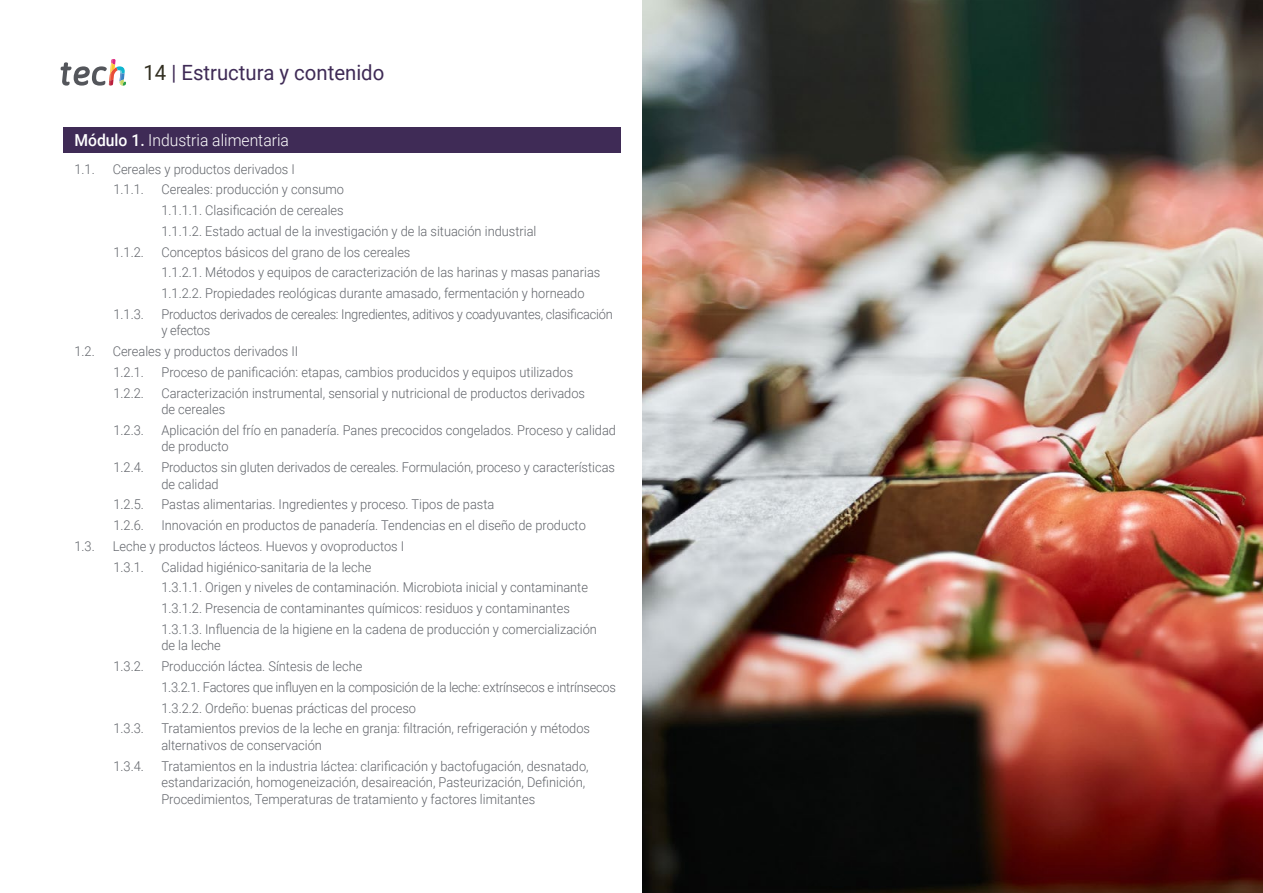
<style>
.page{position:relative;width:1263px;height:893px;background:#fff}
.page>*{position:absolute;margin:0;border:0;box-sizing:border-box;transform-origin:0 0}
.t1{font:21px "Roboto";color:#3f2b56}
.t2{font:300 16.5px "Roboto";color:#fff;scale:.95 1}
.t3{font:300 13.5px/20.7px "Roboto";color:#61646a;scale:.95 1}
.t4{font:300 13.5px/20.7px "Roboto";letter-spacing:-.02em;color:#61646a;scale:.95 1}
.s1{color:#312e20}
.s2{font-weight:500}
</style>
<div class="page">
<img style="left:642px;top:0;width:621px;height:893px">
<svg style="left:61px;top:59px;width:65px;height:27px"></svg>
<div style="left:63px;top:128px;width:558px;height:25px;background:#3f2b56"></div>
<h1 class="t1" style="left:144px;top:57px;width:242px"><span class="s1">14</span> | Estructura y contenido</h1>
<p class="t2" style="left:74px;top:129px;width:227px"><span class="s2">Módulo 1.</span> Industria alimentaria</p>
<p class="t3" style="left:74px;top:158px;width:23px">1.1.</p>
<p class="t3" style="left:113px;top:158px;width:193px">Cereales y productos derivados I<br>1.1.1.</p>
<p class="t3" style="left:161px;top:179px;width:396px">Cereales: producción y consumo<br>1.1.1.1. Clasificación de cereales<br>1.1.1.2. Estado actual de la investigación y de la situación industrial</p>
<p class="t3" style="left:113px;top:241px;width:34px">1.1.2.</p>
<p class="t3" style="left:161px;top:241px;width:463px">Conceptos básicos del grano de los cereales<br>1.1.2.1. Métodos y equipos de caracterización de las harinas y masas panarias<br>1.1.2.2. Propiedades reológicas durante amasado, fermentación y horneado</p>
<p class="t3" style="left:113px;top:303px;width:34px">1.1.3.</p>
<p class="t4" style="left:161px;top:305px;width:477px;line-height:16.5px">Productos derivados de cereales: Ingredientes, aditivos y coadyuvantes, clasificación y efectos</p>
<p class="t3" style="left:74px;top:340px;width:23px">1.2.</p>
<p class="t3" style="left:113px;top:340px;width:197px">Cereales y productos derivados II<br>1.2.1.</p>
<p class="t3" style="left:161px;top:361px;width:435px">Proceso de panificación: etapas, cambios producidos y equipos utilizados</p>
<p class="t3" style="left:113px;top:382px;width:34px">1.2.2.</p>
<p class="t3" style="left:161px;top:384px;width:447px;line-height:16.5px">Caracterización instrumental, sensorial y nutricional de productos derivados de cereales</p>
<p class="t3" style="left:113px;top:419px;width:34px">1.2.3.</p>
<p class="t3" style="left:161px;top:421px;width:480px;line-height:16.5px">Aplicación del frío en panadería. Panes precocidos congelados. Proceso y calidad de producto</p>
<p class="t3" style="left:113px;top:456px;width:34px">1.2.4.</p>
<p class="t3" style="left:161px;top:458px;width:479px;line-height:16.5px">Productos sin gluten derivados de cereales. Formulación, proceso y características de calidad</p>
<p class="t3" style="left:113px;top:494px;width:34px">1.2.5.</p>
<p class="t3" style="left:161px;top:494px;width:352px">Pastas alimentarias. Ingredientes y proceso. Tipos de pasta</p>
<p class="t3" style="left:113px;top:514px;width:34px">1.2.6.</p>
<p class="t3" style="left:161px;top:514px;width:448px">Innovación en productos de panadería. Tendencias en el diseño de producto</p>
<p class="t3" style="left:74px;top:535px;width:23px">1.3.</p>
<p class="t3" style="left:113px;top:535px;width:308px">Leche y productos lácteos. Huevos y ovoproductos I<br>1.3.1.</p>
<p class="t3" style="left:161px;top:556px;width:460px">Calidad higiénico-sanitaria de la leche<br>1.3.1.1. Origen y niveles de contaminación. Microbiota inicial y contaminante 1.3.1.2. Presencia de contaminantes químicos: residuos y contaminantes 1.3.1.3. Influencia de la higiene en la cadena de producción y comercialización</p>
<p class="t3" style="left:161px;top:635px;width:64px">de la leche</p>
<p class="t3" style="left:113px;top:655px;width:34px">1.3.2.</p>
<p class="t4" style="left:161px;top:655px;width:480px">Producción láctea. Síntesis de leche<br>1.3.2.1. Factores que influyen en la composición de la leche: extrínsecos e intrínsecos<br>1.3.2.2. Ordeño: buenas prácticas del proceso</p>
<p class="t3" style="left:113px;top:718px;width:34px">1.3.3.</p>
<p class="t3" style="left:161px;top:720px;width:453px;line-height:16.5px">Tratamientos previos de la leche en granja: filtración, refrigeración y métodos alternativos de conservación</p>
<p class="t3" style="left:113px;top:755px;width:34px">1.3.4.</p>
<p class="t3" style="left:161px;top:757px;width:451px;line-height:16.5px">Tratamientos en la industria láctea: clarificación y bactofugación, desnatado, estandarización, homogeneización, desaireación, Pasteurización, Definición,<br>Procedimientos, Temperaturas de tratamiento y factores limitantes</p>
</div>
